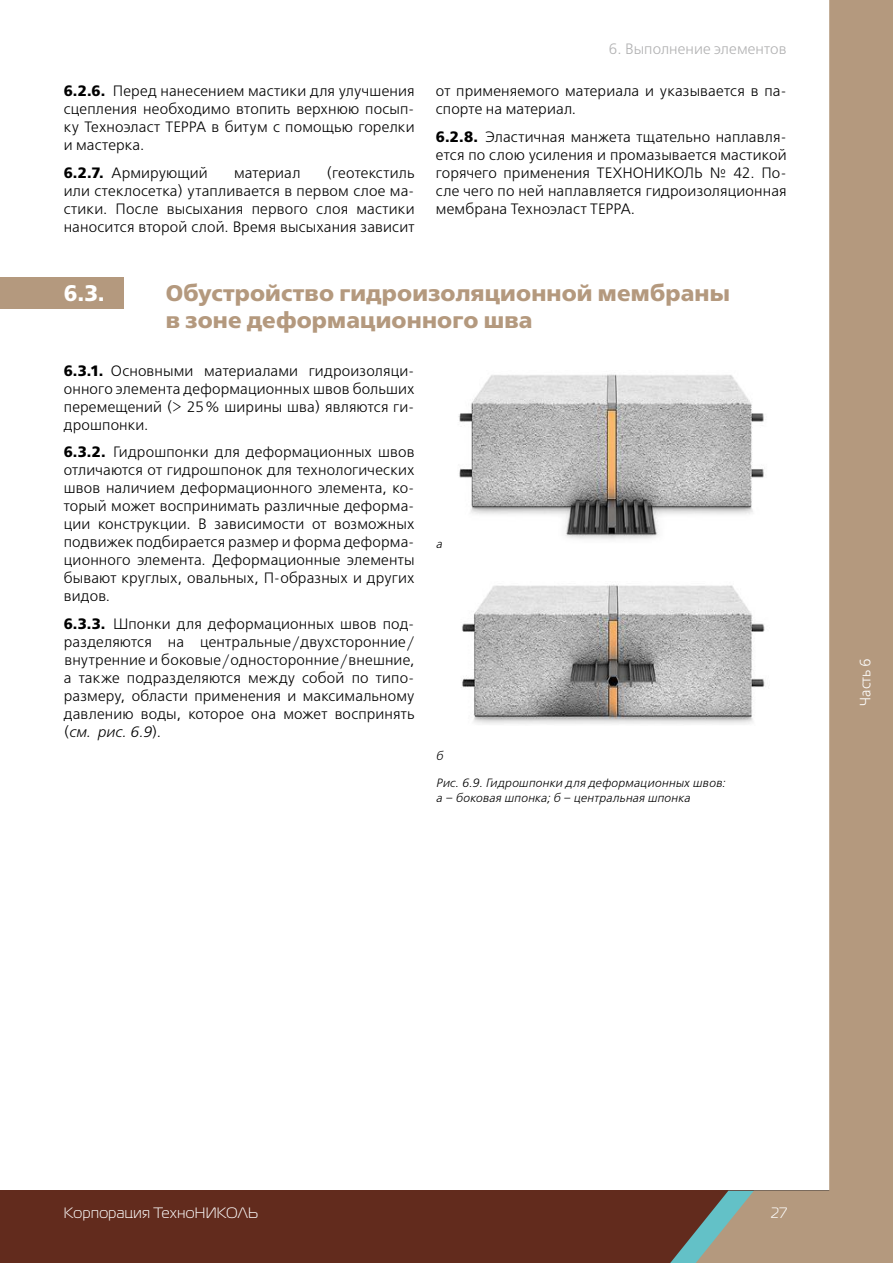
<style>
.page{position:relative;width:893px;height:1263px;background:#fff}
.page>*{position:absolute;margin:0;border:0;box-sizing:border-box;transform-origin:0 0}
.t1{font:22.5px/27px "Free Set Bold C";letter-spacing:.01em;color:#b4997e}
.t2{font:22.5px "Free Set Bold C";color:#fff}
.t3{font:300 15px/18px "Free Set C";letter-spacing:.01em;color:#000;text-align:justify}
.t4{font:15px "Magistral C";letter-spacing:.035em;color:#fff}
.t5{font:300 15px "Free Set C";letter-spacing:.005em;color:#b1b1b2}
.t6{font:300 15px "Free Set C";color:#fff;scale:.96 1}
.t7{font:italic 300 12px/14.4px "Free Set C";letter-spacing:.02em;color:#000}
.s1{font-family:"Free Set Bold C";font-weight:400}
.s2{font-style:italic}
</style>
<div class="page">
<div style="left:0;top:1191px;width:893px;height:72px;background:#622b1d"></div>
<svg style="left:670px;top:1191px;width:223px;height:72px;background:#9f8e79"></svg>
<div style="left:829px;top:0;width:64px;height:1201px;background:#b4997e"></div>
<div style="left:0;top:277px;width:123px;height:32px;background:#b4997e"></div>
<img style="left:458px;top:374px;width:306px;height:166px">
<img style="left:462px;top:584px;width:303px;height:140px">
<p class="t3" style="left:64px;top:83px;width:352px"><span class="s1">6.2.6.</span> Перед нанесением мастики для улучшения сцепления необходимо втопить верхнюю посып&shy;ку Техноэласт ТЕРРА в битум с помощью горелки и мастерка.</p>
<p class="t3" style="left:64px;top:164px;width:146px"><span class="s1">6.2.7.</span> Армирующий</p>
<p class="t3" style="left:234px;top:164px;width:68px">материал</p>
<p class="t3" style="left:64px;top:164px;width:352px;text-indent:263px">(геотекстиль или стеклосетка) утапливается в первом слое ма&shy;стики. После высыхания первого слоя мастики наносится второй слой. Время высыхания зависит</p>
<p class="t5" style="left:609px;top:41px;width:180px">6. Выполнение элементов</p>
<p class="t3" style="left:436px;top:83px;width:352px">от применяемого материала и указывается в па&shy;спорте на материал.</p>
<p class="t3" style="left:436px;top:128px;width:352px"><span class="s1">6.2.8.</span> Эластичная манжета тщательно наплавля&shy;ется по слою усиления и промазывается мастикой горячего применения ТЕХНОНИКОЛЬ № 42. По&shy;сле чего по ней наплавляется гидроизоляционная мембрана Техноэласт ТЕРРА.</p>
<h1 class="t1" style="left:166px;top:280px;width:566px">Обустройство гидроизоляционной мембраны в зоне деформационного шва</h1>
<p class="t3" style="left:64px;top:362px;width:352px"><span class="s1">6.3.1.</span> Основными материалами гидроизоляци&shy;онного элемента деформационных швов больших перемещений (&gt; 25% ширины шва) являются ги&shy;дрошпонки.</p>
<p class="t3" style="left:64px;top:444px;width:352px"><span class="s1">6.3.2.</span> Гидрошпонки для деформационных швов отличаются от гидрошпонок для технологических швов наличием деформационного элемента, ко&shy;торый может воспринимать различные деформа&shy;ции конструкции. В зависимости от возможных подвижек подбирается размер и форма деформа&shy;ционного элемента. Деформационные элементы бывают круглых, овальных, П-образных и других видов.</p>
<p class="t3" style="left:64px;top:615px;width:352px"><span class="s1">6.3.3.</span> Шпонки для деформационных швов под&shy;разделяются на центральные/двухсторонние/ внутренние и боковые/односторонние/внешние, а также подразделяются между собой по типо&shy;размеру, области применения и максимальному давлению воды, которое она может воспринять (<span class="s2">см. рис. 6.9</span>).</p>
<h1 class="t2" style="left:64px;top:280px;width:43px">6.3.</h1>
<p class="t7" style="left:436px;top:537px;width:8px">а</p>
<p class="t7" style="left:436px;top:749px;width:9px">б</p>
<p class="t7" style="left:436px;top:776px;width:291px">Рис. 6.9. Гидрошпонки для деформационных швов: а – боковая шпонка; б – центральная шпонка</p>
<p class="t6" style="left:857px;top:706px;width:52px;rotate:-90deg">Часть 6</p>
<p class="t4" style="left:64px;top:1205px;width:196px">Корпорация ТехноНИКОЛЬ</p>
<p class="t4" style="left:770px;top:1205px;width:18px">27</p>
</div>
